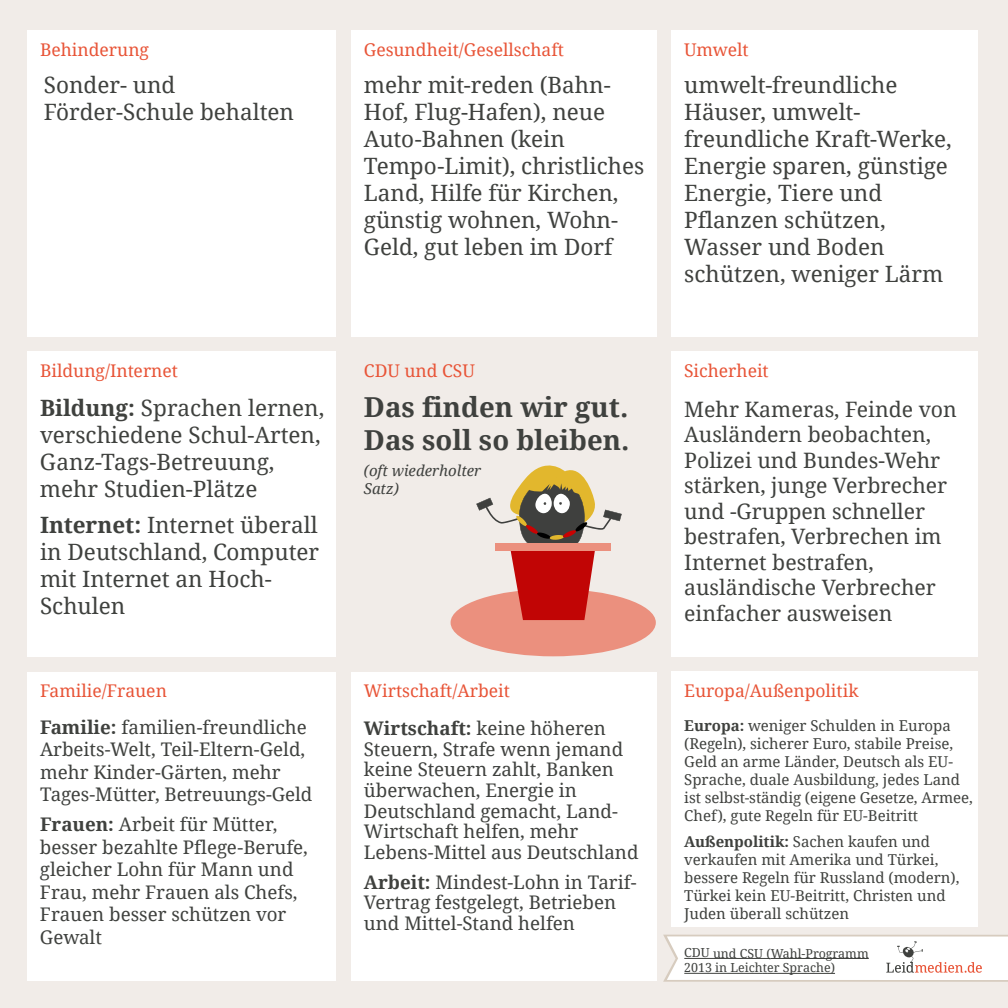
<style>
.page{position:relative;width:1008px;height:1008px;background:#f1ece8}
.page>*{position:absolute;margin:0;border:0;box-sizing:border-box;transform-origin:0 0}
.t1{font:700 27.5px/33px "Droid Serif";color:#3f413e}
.t2{font:22.5px/27px "Droid Serif";color:#3f413e}
.t3{font:21.25px/25.5px "Droid Serif";color:#3f413e}
.t4{font:18.75px/20.6px "Droid Serif";color:#3f413e}
.t5{font:17.5px "Droid Serif";color:#e85437}
.t6{font:15px/18px "Droid Serif";color:#3f413e}
.t7{font:italic 15px/18px "Droid Serif";color:#3f413e}
.t8{font:12.38px/14.9px "Droid Serif";color:#3f413e}
.s1{font-weight:700}
</style>
<div class="page">
<div style="left:351px;top:671px;width:305px;height:309px;background:#fff"></div>
<div style="left:28px;top:351px;width:308px;height:305px;background:#fff"></div>
<div style="left:28px;top:671px;width:308px;height:309px;background:#fff"></div>
<div style="left:671px;top:671px;width:307px;height:255px;background:#fff"></div>
<div style="left:671px;top:351px;width:307px;height:305px;background:#fff"></div>
<div style="left:351px;top:30px;width:305px;height:306px;background:#fff"></div>
<div style="left:28px;top:30px;width:308px;height:306px;background:#fff"></div>
<div style="left:671px;top:30px;width:307px;height:306px;background:#fff"></div>
<svg style="left:663px;top:934px;width:345px;height:47px;background:#f5f3f1"></svg>
<hr style="left:767px;top:973px;width:68px;height:1px;background:#3f413e">
<svg style="left:450px;top:465px;width:206px;height:191px"></svg>
<div style="left:495px;top:543px;width:115px;height:7px;background:#eb907e"></div>
<p class="t5" style="left:40px;top:39px;width:110px">Behinderung</p>
<p class="t5" style="left:364px;top:39px;width:202px">Gesundheit/Gesellschaft</p>
<p class="t5" style="left:684px;top:39px;width:66px">Umwelt</p>
<p class="t2" style="left:44px;top:71px;width:252px">Sonder- und<br>Förder-Schule behalten</p>
<p class="t2" style="left:364px;top:71px;width:282px">mehr mit-reden (Bahn-<br>Hof, Flug-Hafen), neue<br>Auto-Bahnen (kein<br>Tempo-Limit), christliches<br>Land, Hilfe für Kirchen, günstig wohnen, Wohn-<br>Geld, gut leben im Dorf</p>
<p class="t2" style="left:684px;top:71px;width:269px">umwelt-freundliche<br>Häuser, umwelt&shy;freundliche Kraft-Werke,<br>Energie sparen, günstige<br>Energie, Tiere und<br>Pflanzen schützen,<br>Wasser und Boden schützen, weniger Lärm</p>
<p class="t5" style="left:40px;top:360px;width:140px">Bildung/Internet</p>
<p class="t5" style="left:364px;top:360px;width:113px">CDU und CSU</p>
<p class="t2" style="left:40px;top:395px;width:286px"><span class="s1">Bildung:</span> Sprachen lernen, verschiedene Schul-Arten,<br>Ganz-Tags-Betreuung, mehr Studien-Plätze</p>
<p class="t2" style="left:40px;top:511px;width:280px"><span class="s1">Internet:</span> Internet überall in Deutschland, Computer mit Internet an Hoch-<br>Schulen</p>
<p class="t1" style="left:364px;top:391px;width:267px">Das finden wir gut.<br>Das soll so bleiben.</p>
<p class="t7" style="left:364px;top:462px;width:119px">(oft wiederholter<br>Satz)</p>
<p class="t5" style="left:684px;top:360px;width:86px">Sicherheit</p>
<p class="t3" style="left:684px;top:396px;width:274px">Mehr Kameras, Feinde von<br>Ausländern beobachten,<br>Polizei und Bundes-Wehr stärken, junge Verbrecher und -Gruppen schneller bestrafen, Verbrechen im<br>Internet bestrafen, ausländische Verbrecher einfacher ausweisen</p>
<p class="t5" style="left:40px;top:680px;width:128px">Familie/Frauen</p>
<p class="t5" style="left:364px;top:680px;width:147px">Wirtschaft/Arbeit</p>
<p class="t5" style="left:684px;top:680px;width:176px">Europa/Außenpolitik</p>
<p class="t4" style="left:40px;top:716px;width:274px;line-height:22.5px"><span class="s1">Familie:</span> familien-freundliche<br>Arbeits-Welt, Teil-Eltern-Geld, mehr Kinder-Gärten, mehr<br>Tages-Mütter, Betreuungs-Geld</p>
<p class="t4" style="left:40px;top:813px;width:269px;line-height:22.5px"><span class="s1">Frauen:</span> Arbeit für Mütter, besser bezahlte Pflege-Berufe, gleicher Lohn für Mann und<br>Frau, mehr Frauen als Chefs,<br>Frauen besser schützen vor<br>Gewalt</p>
<p class="t4" style="left:364px;top:718px;width:276px"><span class="s1">Wirtschaft:</span> keine höheren<br>Steuern, Strafe wenn jemand keine Steuern zahlt, Banken überwachen, Energie in<br>Deutschland gemacht, Land-<br>Wirtschaft helfen, mehr<br>Lebens-Mittel aus Deutschland</p>
<p class="t4" style="left:364px;top:872px;width:274px"><span class="s1">Arbeit:</span> Mindest-Lohn in Tarif-<br>Vertrag festgelegt, Betrieben und Mittel-Stand helfen</p>
<p class="t6" style="left:684px;top:716px;width:290px"><span class="s1">Europa:</span> weniger Schulden in Europa (Regeln), sicherer Euro, stabile Preise, Geld an arme Länder, Deutsch als EU-Sprache, duale Ausbildung, jedes Land ist selbst-ständig (eigene Gesetze, Armee, Chef), gute Regeln für EU-Beitritt</p>
<p class="t6" style="left:684px;top:833px;width:277px"><span class="s1">Außenpolitik:</span> Sachen kaufen und verkaufen mit Amerika und Türkei, bessere Regeln für Russland (modern), Türkei kein EU-Beitritt, Christen und Juden überall schützen</p>
<p class="t8" style="left:684px;top:945px;width:186px">CDU und CSU (Wahl-Programm<br>2013 in Leichter Sprache)</p>
</div>
